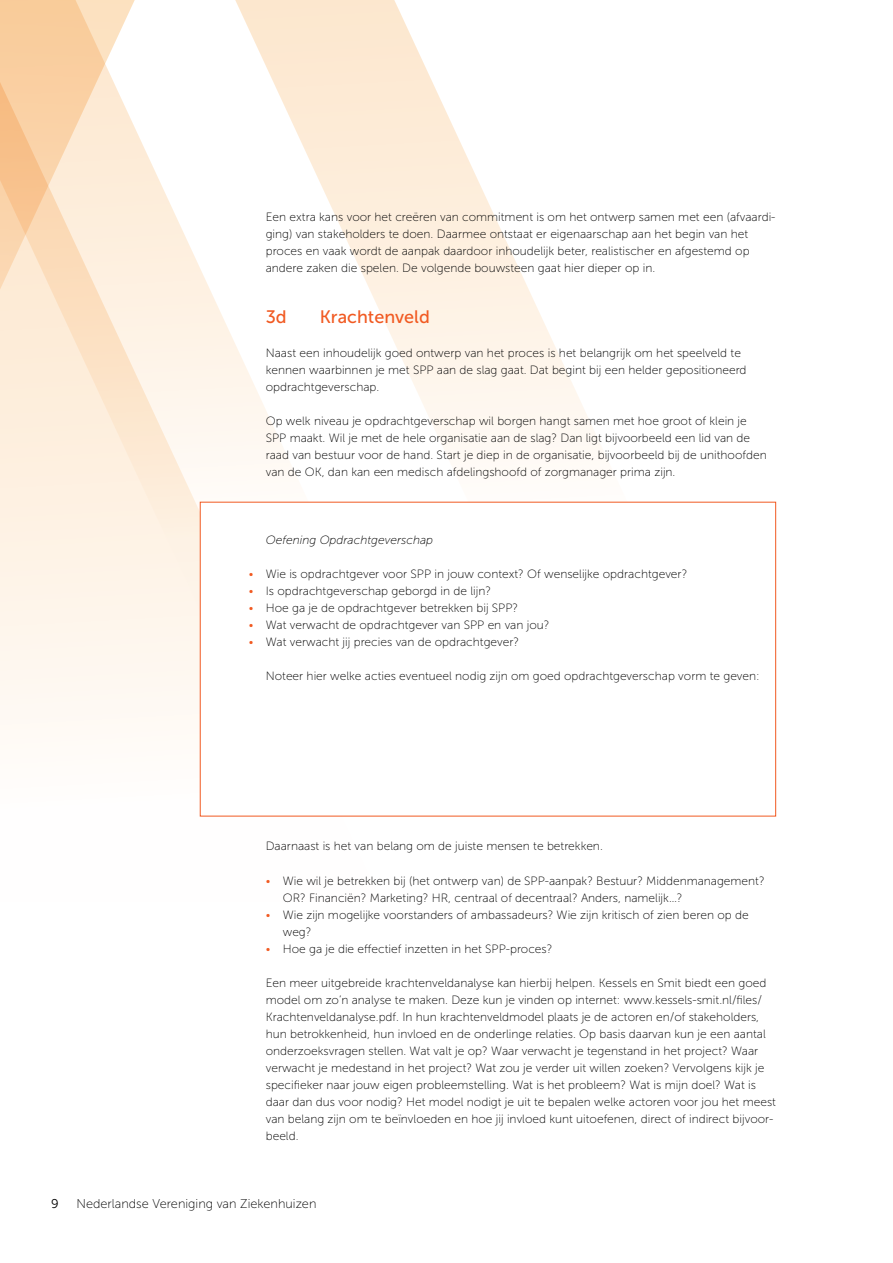
<style>
.page{position:relative;width:893px;height:1263px;background:#fff}
.page>*{position:absolute;margin:0;border:0;box-sizing:border-box;transform-origin:0 0}
.t1{font:18px "Museo Sans 500";color:#f15a22}
.t2{font:12.75px "Museo Sans 100";color:#000}
.t3{font:12.75px "Museo Sans 300";color:#000}
.t4{font:12px/17px "Museo Sans 100";color:#000}
.t5{font:italic 12px "Museo Sans 100";color:#000}
.s1{color:#f15a22}
</style>
<div class="page">
<svg style="left:431px;top:79px;width:300px;height:423px"></svg>
<svg style="left:0;top:0;width:431px;height:817px"></svg>
<svg style="left:0;top:0;width:185px;height:578px;background:#fce9d3"></svg>
<div style="left:200px;top:502px;width:576px;height:314px;background:#fff;border:1px solid #f15a22"></div>
<p class="t4" style="left:266px;top:209px;width:511px">Een extra kans voor het creëren van commitment is om het ontwerp samen met een (afvaardi&shy;ging) van stakeholders te doen. Daarmee ontstaat er eigenaarschap aan het begin van het proces en vaak wordt de aanpak daardoor inhoudelijk beter, realistischer en afgestemd op andere zaken die spelen. De volgende bouwsteen gaat hier dieper op in.</p>
<h1 class="t1" style="left:266px;top:307px;width:23px">3d</h1>
<h1 class="t1" style="left:320px;top:307px;width:112px">Krachtenveld</h1>
<p class="t4" style="left:266px;top:345px;width:482px">Naast een inhoudelijk goed ontwerp van het proces is het belangrijk om het speelveld te kennen waarbinnen je met SPP aan de slag gaat. Dat begint bij een helder gepositioneerd opdrachtgeverschap.</p>
<p class="t4" style="left:266px;top:413px;width:502px">Op welk niveau je opdrachtgeverschap wil borgen hangt samen met hoe groot of klein je SPP maakt. Wil je met de hele organisatie aan de slag? Dan ligt bijvoorbeeld een lid van de raad van bestuur voor de hand. Start je diep in de organisatie, bijvoorbeeld bij de unithoofden van de OK, dan kan een medisch afdelingshoofd of zorgmanager prima zijn.</p>
<p class="t5" style="left:266px;top:534px;width:169px">Oefening Opdrachtgeverschap</p>
<p class="t4" style="left:249px;top:566px;width:440px"><span class="s1">•</span> Wie is opdrachtgever voor SPP in jouw context? Of wenselijke opdrachtgever?</p>
<p class="t4" style="left:249px;top:583px;width:244px"><span class="s1">•</span> Is opdrachtgeverschap geborgd in de lijn?</p>
<p class="t4" style="left:249px;top:600px;width:271px"><span class="s1">•</span> Hoe ga je de opdrachtgever betrekken bij SPP?</p>
<p class="t4" style="left:249px;top:617px;width:302px"><span class="s1">•</span> Wat verwacht de opdrachtgever van SPP en van jou?</p>
<p class="t4" style="left:249px;top:634px;width:272px"><span class="s1">•</span> Wat verwacht jij precies van de opdrachtgever?</p>
<p class="t4" style="left:249px;top:668px;width:512px">N oteer hier welke acties eventueel nodig zijn om goed opdrachtgeverschap vorm te geven:</p>
<p class="t4" style="left:266px;top:838px;width:339px">Daarnaast is het van belang om de juiste mensen te betrekken.</p>
<p class="t4" style="left:283px;top:872px;width:483px;text-indent:-17px"><span class="s1">•</span> Wie wil je betrekken bij (het ontwerp van) de SPP-aanpak? Bestuur? Middenmanagement?<br>OR? Financiën? Marketing? HR, centraal of decentraal? Anders, namelijk…?</p>
<p class="t4" style="left:283px;top:906px;width:467px;text-indent:-17px"><span class="s1">•</span> Wie zijn mogelijke voorstanders of ambassadeurs? Wie zijn kritisch of zien beren op de weg?</p>
<p class="t4" style="left:266px;top:940px;width:288px"><span class="s1">•</span> Hoe ga je die effectief inzetten in het SPP-proces?</p>
<p class="t4" style="left:266px;top:974px;width:512px">Een meer uitgebreide krachtenveldanalyse kan hierbij helpen. Kessels en Smit biedt een goed model om zo’n analyse te maken. Deze kun je vinden op internet: www.kessels-smit.nl/files/ Krachtenveldanalyse.pdf. I n hun krachtenveldmodel plaats je de actoren en/of stakeholders, hun betrokkenheid, hun invloed en de onderlinge relaties. Op basis daarvan kun je een aantal onderzoeksvragen stellen. Wat valt je op? Waar verwacht je tegenstand in het project? Waar verwacht je medestand in het project? Wat zou je verder uit willen zoeken? Vervolgens kijk je specifieker naar jouw eigen probleemstelling. Wat is het probleem? Wat is mijn doel? Wat is daar dan dus voor nodig? Het model nodigt je uit te bepalen welke actoren voor jou het meest van belang zijn om te beïnvloeden en hoe jij invloed kunt uitoefenen, direct of indirect bijvoor&shy;beeld.</p>
<p class="t3" style="left:51px;top:1196px;width:9px">9</p>
<p class="t2" style="left:77px;top:1196px;width:241px">Nederlandse Vereniging van Ziekenhuizen</p>
</div>
